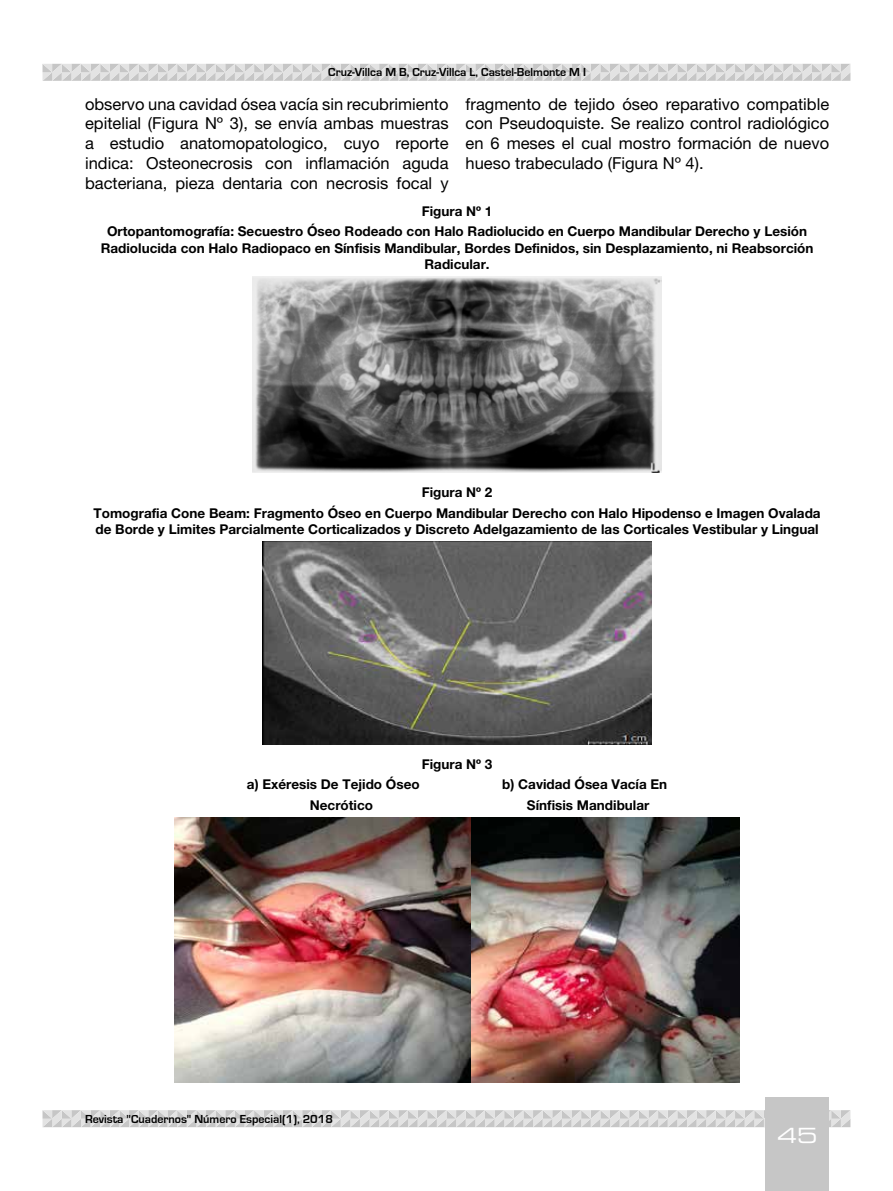
<style>
.page{position:relative;width:893px;height:1191px;background:#fff}
.page>*{position:absolute;margin:0;border:0;box-sizing:border-box;transform-origin:0 0}
.t1{font:21px "Eurostile LT Std Ex 2";color:#fff}
.t2{font:16.5px/19.8px "Helvetica Neue LT Std";color:#000;text-align:justify}
.t3{font:700 13.5px/20.4px "Helvetica Neue LT Std";color:#000;text-align:center}
.t4{font:700 12px "Eurostile";color:#000}
</style>
<div class="page">
<svg style="left:43px;top:64px;width:807px;height:17px;background:#d6d6d6"></svg>
<svg style="left:43px;top:1110px;width:807px;height:17px;background:#d7d7d7"></svg>
<div style="left:765px;top:1097px;width:64px;height:94px;background:#c6c6c6"></div>
<img style="left:253px;top:276px;width:409px;height:196px">
<img style="left:263px;top:541px;width:388px;height:203px">
<img style="left:175px;top:817px;width:564px;height:265px">
<p class="t4" style="left:328px;top:66px;width:259px">Cruz-Villca M B, Cruz-Villca L, Castel-Belmonte M I</p>
<p class="t2" style="left:85px;top:94px;width:365px">observo una cavidad ósea vacía sin recubrimiento epitelial (Figura Nº 3), se envía ambas muestras a estudio anatomopatologico, cuyo reporte indica: Osteonecrosis con inflamación aguda bacteriana, pieza dentaria con necrosis focal y</p>
<p class="t2" style="left:466px;top:94px;width:365px">fragmento de tejido óseo reparativo compatible con Pseudoquiste. Se realizo control radiológico en 6 meses el cual mostro formación de nuevo hueso trabeculado (Figura Nº 4).</p>
<p class="t3" style="left:107px;top:201px;width:701px">Figura Nº 1<br>Ortopantomografía: Secuestro Óseo Rodeado con Halo Radiolucido en Cuerpo Mandibular Derecho y Lesión</p>
<p class="t3" style="left:101px;top:239px;width:714px;line-height:16.2px">Radiolucida con Halo Radiopaco en Sínfisis Mandibular, Bordes Definidos, sin Desplazamiento, ni Reabsorción<br>Radicular.</p>
<p class="t3" style="left:94px;top:482px;width:729px">Figura Nº 2<br>Tomografia Cone Beam: Fragmento Óseo en Cuerpo Mandibular Derecho con Halo Hipodenso e Imagen Ovalada</p>
<p class="t3" style="left:95px;top:518px;width:725px">de Borde y Limites Parcialmente Corticalizados y Discreto Adelgazamiento de las Corticales Vestibular y Lingual</p>
<p class="t3" style="left:422px;top:753px;width:72px">Figura Nº 3</p>
<p class="t3" style="left:247px;top:774px;width:174px">a) Exéresis De Tejido Óseo</p>
<p class="t3" style="left:502px;top:774px;width:166px">b) Cavidad Ósea Vacía En</p>
<p class="t3" style="left:310px;top:794px;width:65px">Necrótico</p>
<p class="t3" style="left:527px;top:794px;width:124px">Sínfisis Mandibular</p>
<p class="t4" style="left:85px;top:1112px;width:249px">Revista "Cuadernos" Número Especial(1), 2018</p>
<h1 class="t1" style="left:777px;top:1121px;width:42px">45</h1>
</div>
